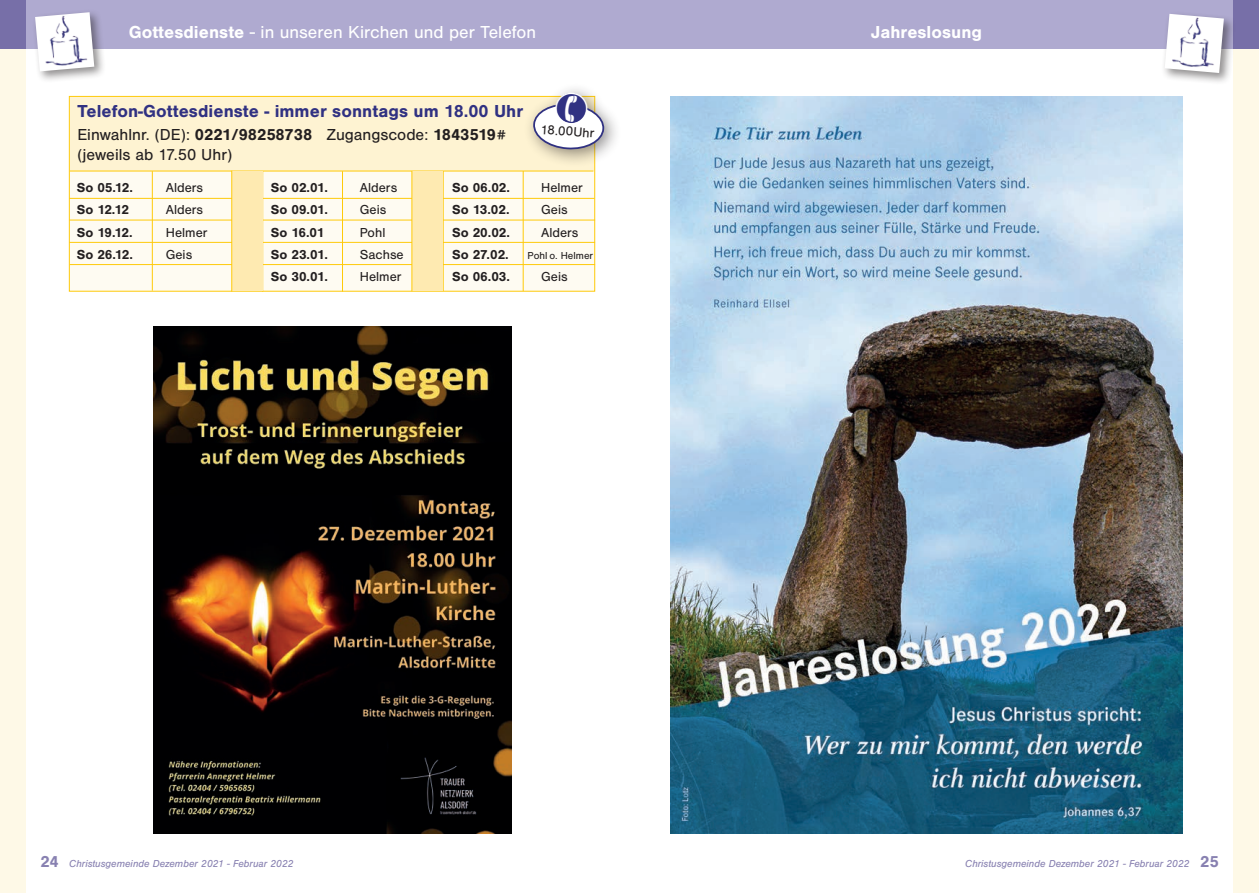
<style>
.page{position:relative;width:1259px;height:893px;background:#fff}
.page>*{position:absolute;margin:0;border:0;box-sizing:border-box;transform-origin:0 0}
.t1{font:700 18px "Sans";color:#303182}
.t2{font:18px "Sans";color:#fff}
.t3{font:700 18px "Sans";color:#fff}
.t4{font:16.5px/19.5px "Sans";color:#231f20}
.t5{font:700 13.5px "Sans";color:#231f20}
.t6{font:13.5px "Sans";color:#231f20}
.t7{font:italic 10.5px "Sans";color:#8881b1}
.t8{font:10.5px "Sans";color:#231f20}
.s1{font-weight:700}
.s2{font-weight:700;font-style:normal;font-size:16.5px}
</style>
<div class="page">
<div style="left:1233px;top:0;width:26px;height:893px;background:#fef9e7"></div>
<div style="left:0;top:0;width:25px;height:893px;background:#fef9e7"></div>
<div style="left:0;top:0;width:629px;height:49px;background:#afaad0"></div>
<div style="left:629px;top:0;width:630px;height:49px;background:#afaad0"></div>
<div style="left:1233px;top:0;width:26px;height:49px;background:#776fa8"></div>
<div style="left:0;top:0;width:25px;height:49px;background:#776fa8"></div>
<img style="left:153px;top:327px;width:359px;height:507px">
<div style="left:69px;top:96px;width:526px;height:196px;background:#fefbf2;border:1px solid #feca0a"></div>
<hr style="left:69px;top:220px;width:526px;height:1px;background:#feca0a">
<hr style="left:69px;top:198px;width:525px;height:1px;background:#feca0a">
<hr style="left:69px;top:242px;width:526px;height:1px;background:#feca0a">
<hr style="left:70px;top:264px;width:525px;height:1px;background:#feca0a">
<hr style="left:152px;top:171px;width:1px;height:120px;background:#feca0a">
<hr style="left:262px;top:171px;width:1px;height:121px;background:#feca0a">
<hr style="left:342px;top:171px;width:1px;height:121px;background:#feca0a">
<hr style="left:523px;top:171px;width:1px;height:120px;background:#feca0a">
<hr style="left:443px;top:171px;width:1px;height:120px;background:#feca0a">
<div style="left:70px;top:97px;width:523px;height:74px;background:#fef3d2"></div>
<hr style="left:70px;top:171px;width:523px;height:1px;background:#feca0a">
<div style="left:523px;top:83px;width:99px;height:85px;background:#231f20;opacity:.5"></div>
<div style="left:232px;top:171px;width:30px;height:120px;background:#feeab1"></div>
<div style="left:412px;top:171px;width:31px;height:120px;background:#feeab1"></div>
<hr style="left:231px;top:171px;width:1px;height:121px;background:#feca0a">
<hr style="left:411px;top:171px;width:1px;height:120px;background:#feca0a">
<div style="left:32px;top:9px;width:74px;height:74px;background:#231f20;opacity:.5"></div>
<img style="left:35px;top:12px;width:58px;height:59px">
<div style="left:1161px;top:10px;width:74px;height:75px;background:#231f20;opacity:.5"></div>
<img style="left:1164px;top:14px;width:59px;height:59px">
<img style="left:670px;top:97px;width:512px;height:737px">
<svg style="left:531px;top:90px;width:75px;height:60px"></svg>
<h1 class="t2" style="left:129px;top:23px;width:409px"><span class="s1">Gottesdienste</span> - in unseren Kirchen und per Telefon</h1>
<h1 class="t3" style="left:871px;top:22px;width:113px">Jahreslosung</h1>
<h1 class="t1" style="left:77px;top:101px;width:447px">Telefon-Gottesdienste - immer sonntags um 18.00 Uhr</h1>
<p class="t4" style="left:77px;top:125px;width:431px">Einwahlnr. (DE): <span class="s1">0221/98258738</span> Zugangscode: <span class="s1">1843519# </span>(jeweils ab 17.50 Uhr)</p>
<p class="t6" style="left:541px;top:122px;width:55px;rotate:4deg">18.00Uhr</p>
<p class="t5" style="left:271px;top:180px;width:59px">So 02.01.</p>
<p class="t6" style="left:360px;top:180px;width:39px">Alders</p>
<p class="t5" style="left:271px;top:202px;width:59px">So 09.01.</p>
<p class="t6" style="left:360px;top:203px;width:28px">Geis</p>
<p class="t5" style="left:271px;top:224px;width:55px">So 16.01</p>
<p class="t6" style="left:360px;top:225px;width:27px">Pohl</p>
<p class="t5" style="left:271px;top:247px;width:59px">So 23.01.</p>
<p class="t6" style="left:360px;top:247px;width:45px">Sachse</p>
<p class="t5" style="left:271px;top:269px;width:59px">So 30.01.</p>
<p class="t6" style="left:360px;top:269px;width:43px">Helmer</p>
<p class="t5" style="left:77px;top:180px;width:58px">So 05.12.</p>
<p class="t6" style="left:166px;top:180px;width:39px">Alders</p>
<p class="t5" style="left:77px;top:202px;width:54px">So 12.12</p>
<p class="t6" style="left:166px;top:203px;width:39px">Alders</p>
<p class="t5" style="left:77px;top:224px;width:57px">So 19.12.</p>
<p class="t6" style="left:166px;top:225px;width:43px">Helmer</p>
<p class="t5" style="left:77px;top:247px;width:58px">So 26.12.</p>
<p class="t6" style="left:166px;top:247px;width:28px">Geis</p>
<p class="t5" style="left:452px;top:180px;width:59px">So 06.02.</p>
<p class="t6" style="left:541px;top:180px;width:43px">Helmer</p>
<p class="t5" style="left:452px;top:202px;width:59px">So 13.02.</p>
<p class="t6" style="left:541px;top:203px;width:28px">Geis</p>
<p class="t5" style="left:452px;top:224px;width:59px">So 20.02.</p>
<p class="t6" style="left:541px;top:225px;width:39px">Alders</p>
<p class="t5" style="left:452px;top:247px;width:58px">So 27.02.</p>
<p class="t8" style="left:527px;top:249px;width:67px">Pohl o. Helmer</p>
<p class="t5" style="left:452px;top:269px;width:59px">So 06.03.</p>
<p class="t6" style="left:541px;top:269px;width:28px">Geis</p>
<p class="t7" style="left:40px;top:857px;width:255px"><span class="s2">24</span> Christusgemeinde Dezember 2021 - Februar 2022</p>
<p class="t7" style="left:965px;top:857px;width:255px">Christusgemeinde Dezember 2021 - Februar 2022 <span class="s2">25</span></p>
</div>
